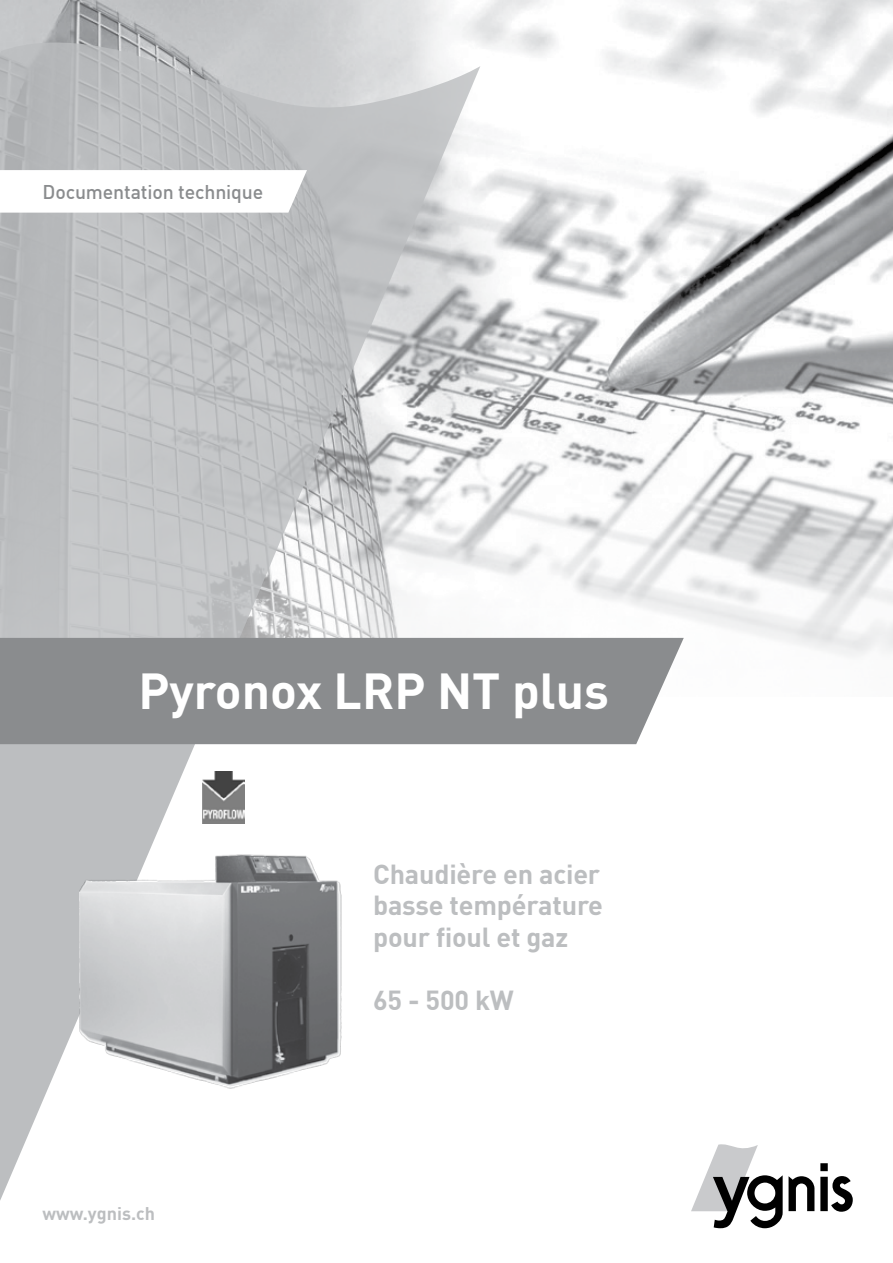
<style>
.page{position:relative;width:893px;height:1263px;background:#fff}
.page>*{position:absolute;margin:0;border:0;box-sizing:border-box;transform-origin:0 0}
.t1{font:700 49.5px "DIN";color:#fff}
.t2{font:700 27px/31.5px "DIN";letter-spacing:-.005em;color:#bcbec0;text-align:justify}
.t3{font:500 19.5px "DIN";letter-spacing:-.005em;color:#8a8c8e}
.t4{font:700 18px "DIN";color:#bcbec0}
</style>
<div class="page">
<img style="left:0;top:0;width:893px;height:657px">
<svg style="left:0;top:36px;width:480px;height:602px;background:#c6c7c9"></svg>
<svg style="left:0;top:744px;width:204px;height:456px;fill:#bcbec0"></svg>
<div style="left:0;top:638px;width:684px;height:106px;background:#8a8c8e"></div>
<svg style="left:0;top:170px;width:307px;height:43px"></svg>
<svg style="left:691px;top:1144px;width:123px;height:84px"></svg>
<svg style="left:820px;top:1163px;width:33px;height:49px"></svg>
<img style="left:80px;top:845px;width:262px;height:252px">
<img style="left:202px;top:772px;width:42px;height:52px">
<p class="t3" style="left:43px;top:179px;width:222px">Documentation technique</p>
<h1 class="t1" style="left:138px;top:659px;width:472px">Pyronox LRP NT plus</h1>
<p class="t4" style="left:43px;top:1201px;width:114px">www.ygnis.ch</p>
<p class="t2" style="left:373px;top:857px;width:231px">Chaudière en acier basse température pour fioul et gaz</p>
<p class="t2" style="left:373px;top:983px;width:142px">65 - 500 kW</p>
</div>
